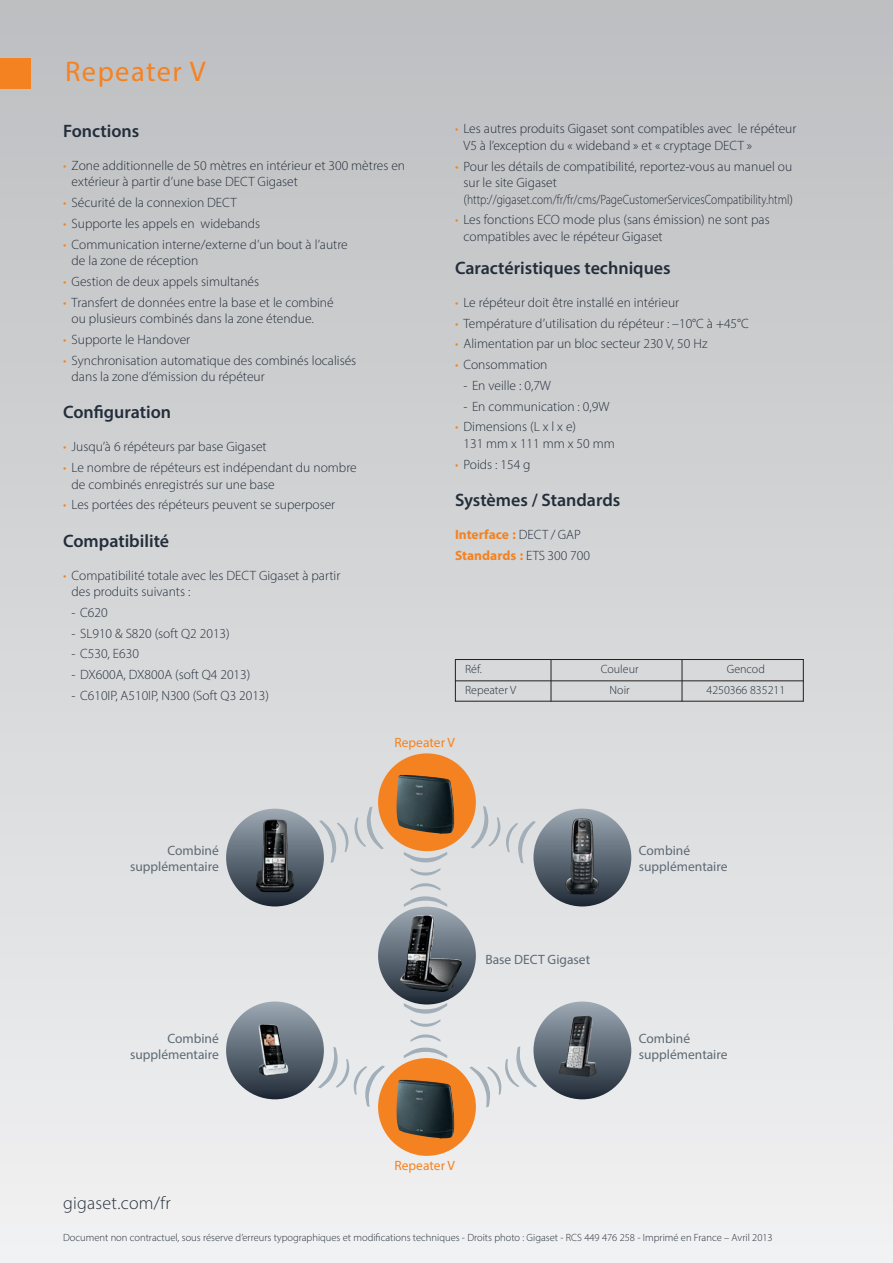
<style>
.page{position:relative;width:893px;height:1263px;background:#fff}
.page>*{position:absolute;margin:0;border:0;box-sizing:border-box;transform-origin:0 0}
.t1{font:28.5px "Myriad Pro";letter-spacing:.05em;color:#f58220}
.t2{font:600 18px "Myriad Pro";color:#232e3b}
.t3{font:300 18px "Myriad Pro";letter-spacing:.015em;color:#232e3b}
.t4{font:300 13.5px/16.5px "Myriad Pro";color:#232e3b}
.t5{font:13.5px/16.2px "Myriad Pro";color:#5d6a75}
.t6{font:700 13.5px/20.7px "Myriad Pro";color:#f58220}
.t7{font:13.5px "Myriad Pro";color:#f58220}
.t8{font:300 12px "Myriad Pro";color:#232e3b}
.t9{font:300 10.5px "Myriad Pro";color:#232e3b}
.s1{color:#f58220}
.s2{font-weight:300;color:#232e3b}
</style>
<div class="page">
<div style="left:0;top:0;width:893px;height:1263px;background:linear-gradient(to bottom,#bdbec1,#f0f1f2)"></div>
<div style="left:0;top:58px;width:31px;height:30px;background:#f58220"></div>
<hr style="left:455px;top:659px;width:1px;height:42px;background:#231f20">
<hr style="left:551px;top:659px;width:1px;height:42px;background:#231f20">
<hr style="left:682px;top:659px;width:1px;height:42px;background:#231f20">
<hr style="left:803px;top:659px;width:1px;height:42px;background:#231f20">
<hr style="left:455px;top:659px;width:349px;height:1px;background:#231f20">
<hr style="left:455px;top:680px;width:349px;height:1px;background:#231f20">
<hr style="left:455px;top:701px;width:349px;height:1px;background:#231f20">
<div style="left:378px;top:907px;width:98px;height:97px;background:linear-gradient(to bottom,#9eabb6,#222d3a);border-radius:50%"></div>
<img style="left:400px;top:915px;width:62px;height:77px">
<div style="left:378px;top:753px;width:98px;height:98px;background:#f58220;border-radius:50%"></div>
<img style="left:397px;top:774px;width:57px;height:60px">
<div style="left:378px;top:1058px;width:98px;height:98px;background:#f58220;border-radius:50%"></div>
<img style="left:397px;top:1079px;width:57px;height:59px">
<svg style="left:226px;top:809px;width:98px;height:97px"></svg>
<img style="left:236px;top:809px;width:78px;height:97px">
<svg style="left:533px;top:809px;width:98px;height:97px"></svg>
<img style="left:537px;top:810px;width:89px;height:96px">
<div style="left:226px;top:1001px;width:98px;height:98px;background:linear-gradient(to bottom,#a1adb8,#212c39);border-radius:50%"></div>
<img style="left:258px;top:1024px;width:30px;height:52px">
<div style="left:533px;top:1001px;width:98px;height:98px;background:linear-gradient(to bottom,#a2adb8,#212c39);border-radius:50%"></div>
<img style="left:559px;top:1016px;width:38px;height:60px">
<svg style="left:319px;top:807px;width:65px;height:56px;background:#d3d4d5"></svg>
<svg style="left:471px;top:806px;width:29px;height:42px"></svg>
<svg style="left:506px;top:821px;width:30px;height:42px"></svg>
<svg style="left:404px;top:852px;width:43px;height:10px"></svg>
<svg style="left:410px;top:868px;width:30px;height:7px"></svg>
<svg style="left:404px;top:896px;width:43px;height:11px"></svg>
<svg style="left:410px;top:883px;width:30px;height:7px"></svg>
<svg style="left:404px;top:1003px;width:43px;height:24px"></svg>
<svg style="left:404px;top:1034px;width:43px;height:24px"></svg>
<svg style="left:318px;top:1047px;width:67px;height:60px;background:#dcdcdb"></svg>
<svg style="left:469px;top:1046px;width:68px;height:61px;background:#dfdedd"></svg>
<h1 class="t1" style="left:65px;top:61px;width:142px">Repeater V</h1>
<h2 class="t2" style="left:63px;top:124px;width:78px">Fonctions</h2>
<p class="t4" style="left:72px;top:158px;width:335px;text-indent:-9px"><span class="s1">•</span> Zone additionnelle de 50 mètres en intérieur et 300 mètres en extérieur à partir d’une base DECT Gigaset</p>
<p class="t4" style="left:63px;top:195px;width:175px"><span class="s1">•</span> Sécurité de la connexion DECT</p>
<p class="t4" style="left:63px;top:216px;width:199px"><span class="s1">•</span> Supporte les appels en widebands</p>
<p class="t4" style="left:72px;top:237px;width:278px;text-indent:-9px"><span class="s1">•</span> Communication interne/externe d’un bout à l’autre de la zone de réception</p>
<p class="t4" style="left:63px;top:274px;width:198px"><span class="s1">•</span> Gestion de deux appels simultanés</p>
<p class="t4" style="left:72px;top:295px;width:264px;text-indent:-9px"><span class="s1">•</span> Transfert de données entre la base et le combiné ou plusieurs combinés dans la zone étendue.</p>
<p class="t4" style="left:63px;top:332px;width:129px"><span class="s1">•</span> Supporte le Handover</p>
<p class="t4" style="left:72px;top:353px;width:286px;text-indent:-9px"><span class="s1">•</span> Synchronisation automatique des combinés localisés dans la zone d’émission du répéteur</p>
<h2 class="t2" style="left:63px;top:406px;width:110px">Configuration</h2>
<p class="t4" style="left:63px;top:440px;width:205px"><span class="s1">•</span> Jusqu’à 6 répéteurs par base Gigaset</p>
<p class="t4" style="left:72px;top:460px;width:287px;text-indent:-9px"><span class="s1">•</span> Le nombre de répéteurs est indépendant du nombre de combinés enregistrés sur une base</p>
<p class="t4" style="left:63px;top:498px;width:274px"><span class="s1">•</span> Les portées des répéteurs peuvent se superposer</p>
<h2 class="t2" style="left:63px;top:534px;width:108px">Compatibilité</h2>
<p class="t4" style="left:72px;top:568px;width:270px;text-indent:-9px"><span class="s1">•</span> Compatibilité totale avec les DECT Gigaset à partir des produits suivants :</p>
<p class="t4" style="left:72px;top:605px;width:37px">- C620</p>
<p class="t4" style="left:72px;top:626px;width:160px">- SL910 &amp; S820 (soft Q2 2013)</p>
<p class="t4" style="left:72px;top:647px;width:69px">- C530, E630</p>
<p class="t4" style="left:72px;top:667px;width:180px">- DX600A, DX800A (soft Q4 2013)</p>
<p class="t4" style="left:72px;top:688px;width:199px">- C610IP, A510IP, N300 (Soft Q3 2013)</p>
<p class="t4" style="left:463px;top:122px;width:334px;text-indent:-9px"><span class="s1">•</span> Les autres produits Gigaset sont compatibles avec le répéteur<br>V5 à l’exception du « wideband » et « cryptage DECT »</p>
<p class="t4" style="left:463px;top:159px;width:331px;text-indent:-9px"><span class="s1">•</span> Pour les détails de compatibilité, reportez-vous au manuel ou sur le site Gigaset (http://gigaset.com/fr/fr/cms/PageCustomerServicesCompatibility.html)</p>
<p class="t4" style="left:463px;top:213px;width:308px;text-indent:-9px"><span class="s1">•</span> Les fonctions ECO mode plus (sans émission) ne sont pas compatibles avec le répéteur Gigaset</p>
<h2 class="t2" style="left:455px;top:261px;width:217px">Caractéristiques techniques</h2>
<p class="t4" style="left:455px;top:295px;width:226px"><span class="s1">•</span> Le répéteur doit être installé en intérieur</p>
<p class="t4" style="left:455px;top:316px;width:295px"><span class="s1">•</span> Température d’utilisation du répéteur : —10°C à +45°C</p>
<p class="t4" style="left:455px;top:337px;width:254px"><span class="s1">•</span> Alimentation par un bloc secteur 230 V, 50 Hz</p>
<p class="t4" style="left:455px;top:357px;width:94px"><span class="s1">•</span> Consommation</p>
<p class="t4" style="left:463px;top:378px;width:89px">- En veille : 0,7W</p>
<p class="t4" style="left:463px;top:399px;width:147px">- En communication : 0,9W</p>
<p class="t4" style="left:463px;top:420px;width:153px;text-indent:-9px"><span class="s1">•</span> Dimensions (L x l x e)<br>131 mm x 111 mm x 50 mm</p>
<p class="t4" style="left:455px;top:457px;width:77px"><span class="s1">•</span> Poids : 154 g</p>
<h2 class="t2" style="left:455px;top:493px;width:167px">Systèmes / Standards</h2>
<p class="t6" style="left:455px;top:525px;width:137px">Interface : <span class="s2">DECT / GAP<br></span>Standards : <span class="s2">ETS 300 700</span></p>
<p class="t8" style="left:465px;top:665px;width:18px">Réf.</p>
<p class="t8" style="left:601px;top:665px;width:39px">Couleur</p>
<p class="t8" style="left:727px;top:665px;width:40px">Gencod</p>
<p class="t8" style="left:465px;top:685px;width:53px">Repeater V</p>
<p class="t8" style="left:610px;top:685px;width:22px">Noir</p>
<p class="t8" style="left:706px;top:685px;width:80px">4250366 835211</p>
<p class="t5" style="left:130px;top:844px;width:90px;text-align:right">Combiné supplémentaire</p>
<p class="t5" style="left:130px;top:1031px;width:90px;text-align:right">Combiné supplémentaire</p>
<p class="t7" style="left:395px;top:737px;width:62px">Repeater V</p>
<p class="t5" style="left:485px;top:952px;width:106px">Base DECT Gigaset</p>
<p class="t7" style="left:395px;top:1161px;width:62px">Repeater V</p>
<p class="t5" style="left:639px;top:844px;width:90px">Combiné supplémentaire</p>
<p class="t5" style="left:639px;top:1031px;width:90px">Combiné supplémentaire</p>
<h2 class="t3" style="left:63px;top:1196px;width:109px">gigaset.com/fr</h2>
<p class="t9" style="left:63px;top:1233px;width:711px">Document non contractuel, sous réserve d’erreurs typographiques et modifications techniques - Droits photo : Gigaset - RCS 449 476 258 - Imprimé en France – Avril 2013</p>
</div>
